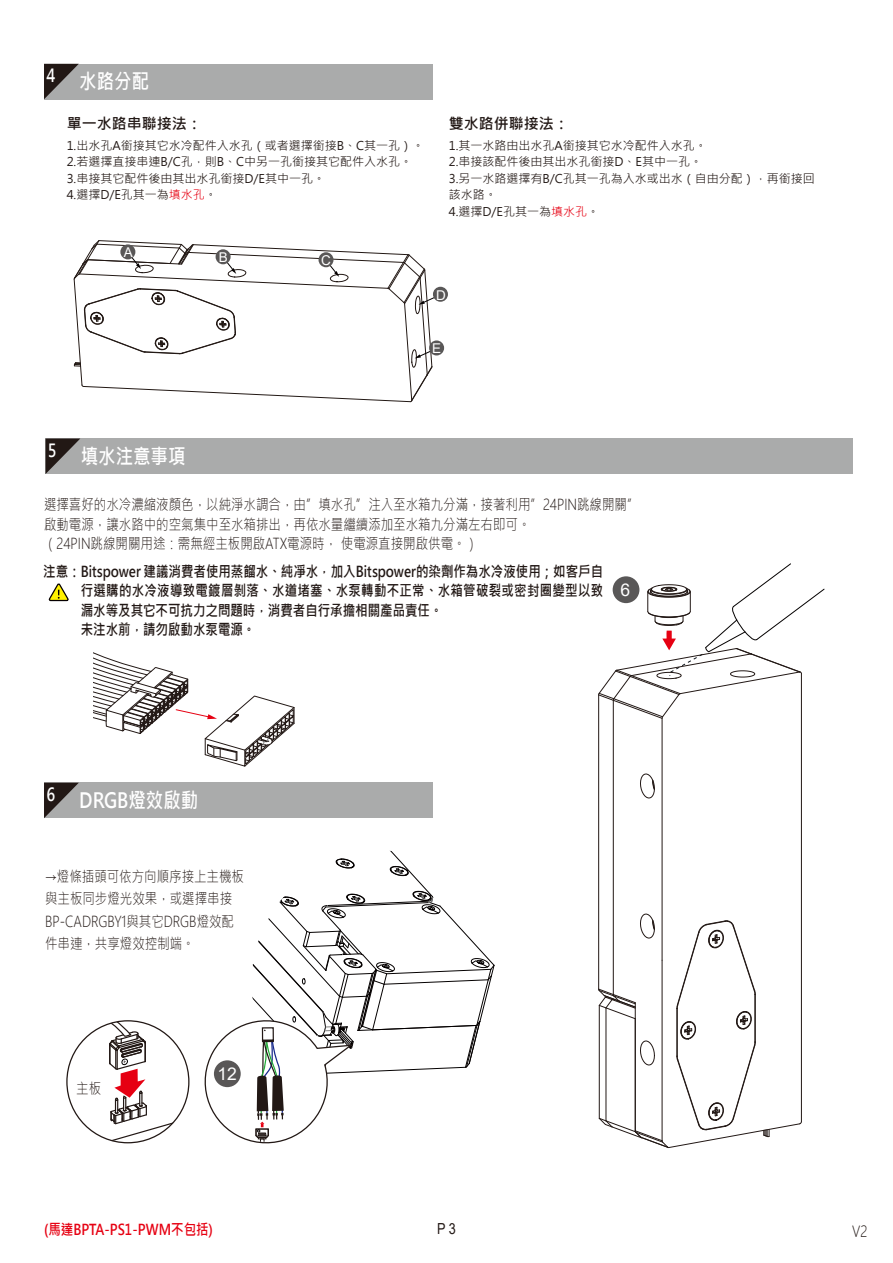
<style>
.page{position:relative;width:893px;height:1263px;background:#fff}
.page>*{position:absolute;margin:0;border:0;box-sizing:border-box;transform-origin:0 0}
.t1{font:700 21px "Microsoft Jheng Hei";color:#fff;scale:.83 1}
.t2{font:17.55px "Arial";color:#fff}
.t3{font:15.3px "Arial";color:#221815;scale:.83 1}
.t4{font:300 15.3px "Microsoft Jheng Hei";color:#221815;scale:.83 1}
.t5{font:300 15px/22.5px "Microsoft Jheng Hei";color:#221815;scale:.83 1}
.t6{font:700 15px/19.5px "Microsoft Jheng Hei";color:#221815;scale:.83 1}
.t7{font:700 15px "Microsoft Jheng Hei";color:#e60012;scale:.83 1}
.t8{font:700 15px "Microsoft Jheng Hei";color:#221815}
.t9{font:13.5px "Arial";color:#fff}
.t10{font:12px/16.5px "Microsoft Jheng Hei";color:#221815}
.s1{color:#e60012}
</style>
<div class="page">
<svg style="left:93px;top:652px;width:202px;height:115px"></svg>
<hr style="left:613px;top:700px;width:1px;height:294px;background:#221815">
<hr style="left:598px;top:695px;width:1px;height:294px;background:#221815">
<hr style="left:662px;top:718px;width:1px;height:242px;background:#221815">
<hr style="left:801px;top:674px;width:1px;height:447px;background:#221815">
<svg style="left:640px;top:773px;width:15px;height:26px"></svg>
<svg style="left:598px;top:563px;width:227px;height:156px"></svg>
<svg style="left:598px;top:913px;width:204px;height:235px"></svg>
<svg style="left:204px;top:851px;width:291px;height:293px"></svg>
<svg style="left:67px;top:1021px;width:122px;height:122px"></svg>
<div style="left:44px;top:64px;width:389px;height:35px;background:#aaabab"></div>
<svg style="left:44px;top:64px;width:35px;height:35px"></svg>
<div style="left:44px;top:783px;width:389px;height:35px;background:#aaabab"></div>
<svg style="left:44px;top:783px;width:35px;height:35px"></svg>
<div style="left:46px;top:438px;width:807px;height:36px;background:#aaabab"></div>
<svg style="left:46px;top:438px;width:34px;height:36px"></svg>
<svg style="left:48px;top:583px;width:21px;height:19px"></svg>
<div style="left:433px;top:287px;width:15px;height:15px;background:#595757;border-radius:50%"></div>
<svg style="left:74px;top:240px;width:367px;height:162px"></svg>
<div style="left:429px;top:340px;width:15px;height:15px;background:#595757;border-radius:50%"></div>
<div style="left:214px;top:1060px;width:27px;height:27px;background:#595757;border-radius:50%"></div>
<div style="left:613px;top:576px;width:26px;height:27px;background:#595757;border-radius:50%"></div>
<h1 class="t1" style="left:46px;top:68px;width:125px"><sup>4</sup> 水路分配</h1>
<p class="t8" style="left:67px;top:114px;width:136px">單一水路串聯接法：</p>
<p class="t10" style="left:67px;top:137px;width:359px">1.出水孔A銜接其它水冷配件入水孔（或者選擇銜接B、C其一孔）。<br>2.若選擇直接串連B/C孔，則B、C中另一孔銜接其它配件入水孔。<br>3.串接其它配件後由其出水孔銜接D/E其中一孔。<br>4.選擇D/E孔其一為<span class="s1">填水孔</span>。</p>
<p class="t9" style="left:124px;top:243px;width:11px">A</p>
<p class="t9" style="left:219px;top:248px;width:11px">B</p>
<p class="t9" style="left:321px;top:251px;width:11px">C</p>
<p class="t8" style="left:449px;top:114px;width:121px">雙水路併聯接法：</p>
<p class="t10" style="left:449px;top:137px;width:368px">1.其一水路由出水孔A銜接其它水冷配件入水孔。<br>2.串接該配件後由其出水孔銜接D、E其中一孔。<br>3.另一水路選擇有B/C孔其一孔為入水或出水（自由分配），再銜接回該水路。<br>4.選擇D/E孔其一為<span class="s1">填水孔</span>。</p>
<p class="t9" style="left:436px;top:285px;width:11px">D</p>
<p class="t9" style="left:432px;top:339px;width:11px">E</p>
<h1 class="t1" style="left:48px;top:443px;width:167px"><sup>5</sup> 填水注意事項</h1>
<p class="t5" style="left:44px;top:495px;width:719px;line-height:19.5px">選擇喜好的水冷濃縮液顏色，以純淨水調合，由”填水孔”注入至水箱九分滿，接著利用”24PIN跳線開關”啟動電源，讓水路中的空氣集中至水箱排出，再依水量繼續添加至水箱九分滿左右即可。<br>（24PIN跳線開關用途：需無經主板開啟ATX電源時， 使電源直接開啟供電。）</p>
<p class="t6" style="left:81px;top:561px;width:631px;text-indent:-37px">注意：Bitspower 建議消費者使用蒸餾水、純凈水，加入Bitspower的染劑作為水冷液使用；如客戶自行選購的水冷液導致電鍍層剝落、水道堵塞、水泵轉動不正常、水箱管破裂或密封圈變型以致漏水等及其它不可抗力之問題時，消費者自行承擔相關產品責任。<br>未注水前，請勿啟動水泵電源。</p>
<h2 class="t2" style="left:620px;top:578px;width:11px">6</h2>
<h1 class="t1" style="left:46px;top:787px;width:184px"><sup>6</sup> DRGB燈效啟動</h1>
<p class="t5" style="left:45px;top:865px;width:241px">→燈條插頭可依方向順序接上主機板與主板同步燈光效果，或選擇串接<br>BP-CADRGBY1與其它DRGB燈效配件串連，共享燈效控制端。</p>
<p class="t5" style="left:76px;top:1077px;width:32px">主板</p>
<h2 class="t2" style="left:218px;top:1062px;width:21px">12</h2>
<p class="t7" style="left:44px;top:1220px;width:205px">(馬達BPTA-PS1-PWM不包括)</p>
<p class="t3" style="left:437px;top:1218px;width:24px">P 3</p>
<p class="t4" style="left:852px;top:1221px;width:20px">V2</p>
</div>
